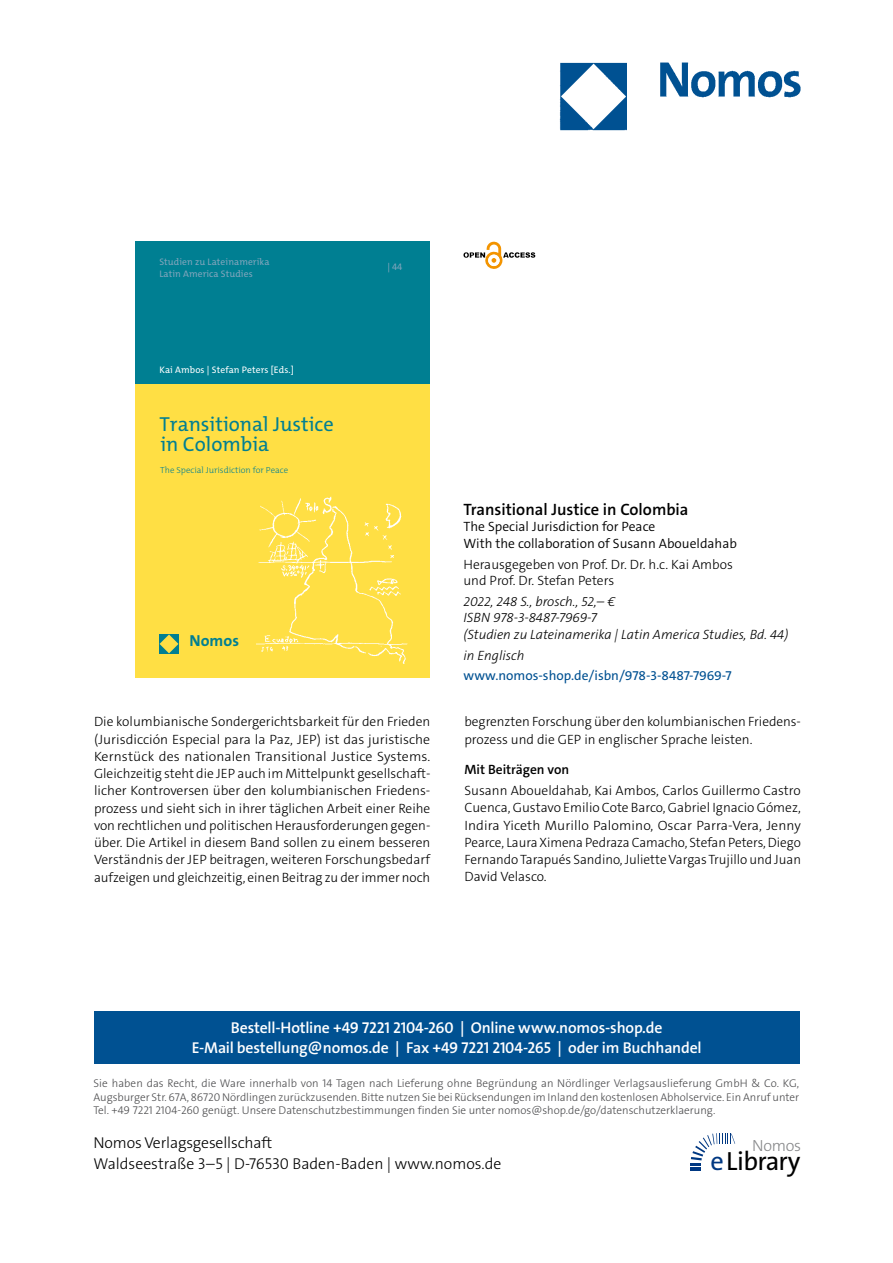
<style>
.page{position:relative;width:893px;height:1263px;background:#fff}
.page>*{position:absolute;margin:0;border:0;box-sizing:border-box;transform-origin:0 0}
.t1{font:26.4px "The Sans Os F";letter-spacing:-.03em;color:#000}
.t2{font:20.4px/19.6px "The Mix C5";color:#007f92}
.t3{font:600 16.5px "The Sans C5";color:#000}
.t4{font:300 16.2px "The Sans Os F";letter-spacing:-.02em;color:#87888a}
.t5{font:700 16.05px "The Sans Os F";color:#007f92}
.t6{font:600 15.75px/21px "The Sans Os F";letter-spacing:-.01em;color:#fff;text-align:center}
.t7{font:300 15.75px/21px "The Sans Os F";color:#000}
.t8{font:300 13.5px/17.2px "The Sans C5";color:#000}
.t9{font:italic 300 13.5px/16.5px "The Sans C5";color:#000}
.t10{font:300 13.5px/16.5px "The Sans C5";color:#000}
.t11{font:13.5px "The Sans C5";color:#005192}
.t12{font:600 13.5px "The Sans C5";color:#000}
.t13{font:300 11.25px/13.5px "The Sans Os F";color:#4b4b4d;text-align:justify}
.t14{font:9.45px "The Mix C5";letter-spacing:.01em;color:#81a5bc}
.t15{font:9.45px "The Mix C5";letter-spacing:.01em;color:#fff}
.t16{font:300 8.85px "The Mix C5";color:#007f92}
.s1{color:#003882}
</style>
<div class="page">
<img style="left:559px;top:62px;width:242px;height:69px">
<div style="left:94px;top:1011px;width:705px;height:52px;background:#005192"></div>
<svg style="left:690px;top:1133px;width:45px;height:38px"></svg>
<div style="left:135px;top:384px;width:295px;height:293px;background:#ffdf44"></div>
<div style="left:135px;top:242px;width:295px;height:142px;background:#007f92"></div>
<img style="left:256px;top:496px;width:152px;height:168px">
<div style="left:159px;top:634px;width:20px;height:19px;background:#007f92"></div>
<svg style="left:160px;top:634px;width:18px;height:19px"></svg>
<svg style="left:463px;top:241px;width:72px;height:28px"></svg>
<p class="t14" style="left:159px;top:256px;width:112px">Studien zu Lateinamerika</p>
<p class="t14" style="left:159px;top:267px;width:95px">Latin America Studies</p>
<p class="t15" style="left:159px;top:363px;width:136px">Kai Ambos | Stefan Peters [Eds.]</p>
<h2 class="t2" style="left:159px;top:415px;width:176px">Transitional Justice in Colombia</h2>
<p class="t16" style="left:160px;top:464px;width:129px">The Special Jurisdiction for Peace</p>
<p class="t14" style="left:387px;top:261px;width:17px">| 44</p>
<p class="t5" style="left:190px;top:630px;width:51px">Nomos</p>
<p class="t3" style="left:463px;top:499px;width:227px">Transitional Justice in Colombia</p>
<p class="t10" style="left:463px;top:519px;width:275px">The Special Jurisdiction for Peace<br>With the collaboration of Susann Aboueldahab</p>
<p class="t8" style="left:463px;top:556px;width:271px;line-height:16.5px">Herausgegeben von Prof. Dr. Dr. h.c. Kai Ambos und Prof. Dr. Stefan Peters</p>
<p class="t9" style="left:463px;top:593px;width:326px">2022, 248 S., brosch., 52,– €<br>ISBN 978-3-8487-7969-7<br>(Studien zu Lateinamerika | Latin America Studies, Bd. 44)</p>
<p class="t9" style="left:463px;top:647px;width:63px">in Englisch</p>
<p class="t11" style="left:463px;top:667px;width:270px">www.nomos-shop.de/isbn/978-3-8487-7969-7</p>
<p class="t8" style="left:94px;top:713px;width:338px;text-align:justify">Die kolumbianische Sondergerichtsbarkeit für den Frieden (Jurisdicción Especial para la Paz, JEP) ist das juristische Kernstück des nationalen Transitional Justice Systems.<br>Gleichzeitig steht die JEP auch im Mittelpunkt gesellschaft&shy;licher Kontroversen über den kolumbianischen Friedens&shy;prozess und sieht sich in ihrer täglichen Arbeit einer Reihe von rechtlichen und politischen Herausforderungen gegen&shy;über. Die Artikel in diesem Band sollen zu einem besseren Verständnis der JEP beitragen, weiteren Forschungsbedarf aufzeigen und gleichzeitig, einen Beitrag zu der immer noch</p>
<p class="t8" style="left:464px;top:713px;width:338px">begrenzten Forschung über den kolumbianischen Friedens&shy;prozess und die GEP in englischer Sprache leisten.</p>
<p class="t12" style="left:464px;top:760px;width:106px">Mit Beiträgen von</p>
<p class="t8" style="left:464px;top:782px;width:338px;text-align:justify">Susann Aboueldahab, Kai Ambos, Carlos Guillermo Castro Cuenca, Gustavo Emilio Cote Barco, Gabriel Ignacio Gómez, Indira Yiceth Murillo Palomino, Oscar Parra-Vera, Jenny Pearce, Laura Ximena Pedraza Camacho, Stefan Peters, Diego Fernando Tarapués Sandino, Juliette Vargas Trujillo und Juan David Velasco.</p>
<p class="t6" style="left:192px;top:1017px;width:511px">Bestell-Hotline +49 7221 2104-260 | Online www.nomos-shop.de<br>E-Mail bestellung@nomos.de | Fax +49 7221 2104-265 | oder im Buchhandel</p>
<p class="t13" style="left:94px;top:1077px;width:707px">Sie haben das Recht, die Ware innerhalb von 14 Tagen nach Lieferung ohne Begründung an Nördlinger Verlagsauslieferung GmbH &amp; Co. KG, Augsburger Str. 67A, 86720 Nördlingen zurückzusenden. Bitte nutzen Sie bei Rücksendungen im Inland den kostenlosen Abholservice. Ein Anruf unter Tel. +49 7221 2104-260 genügt. Unsere Datenschutzbestimmungen finden Sie unter nomos@shop.de/go/datenschutzerklaerung.</p>
<p class="t7" style="left:94px;top:1133px;width:409px">Nomos Verlagsgesellschaft<br>Waldseestraße 3–5 | D-76530 Baden-Baden | www.nomos.de</p>
<p class="t4" style="left:752px;top:1135px;width:51px">Nomos</p>
<h1 class="t1" style="left:710px;top:1151px;width:91px"><span class="s1">e</span>Library</h1>
</div>
